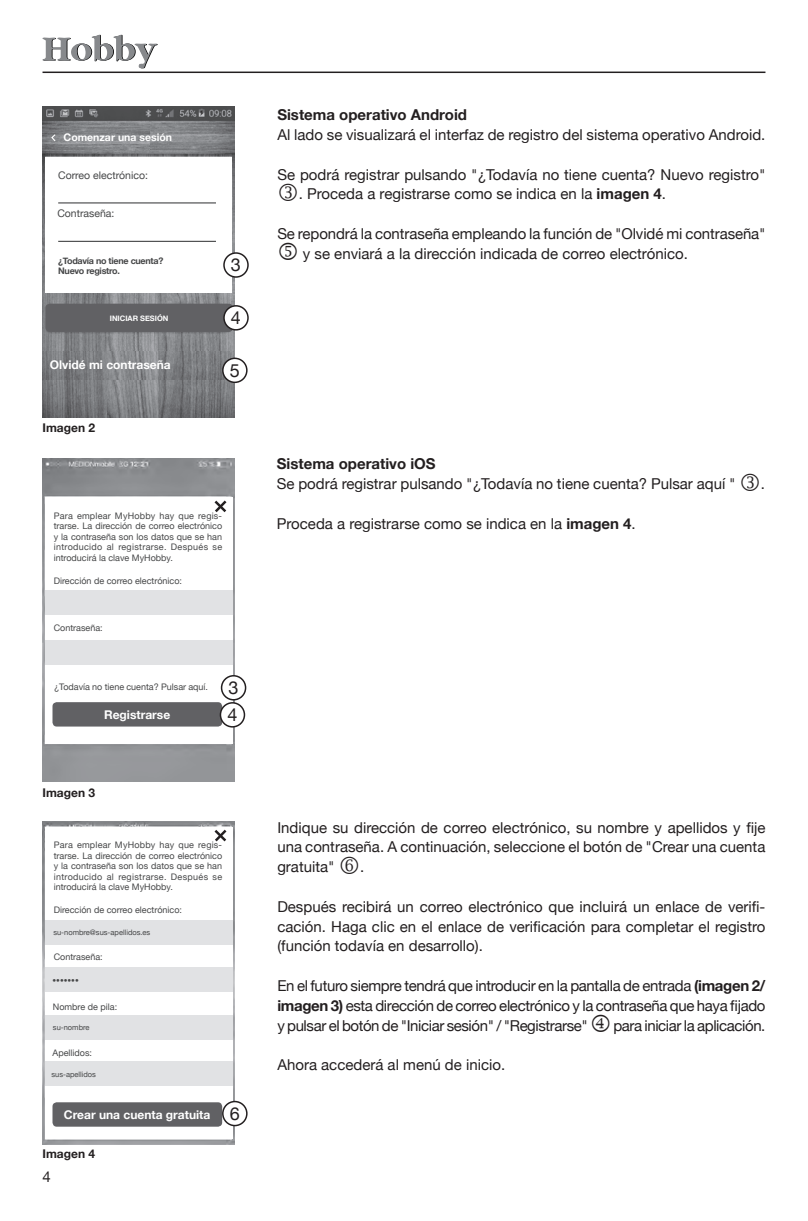
<style>
.page{position:relative;width:808px;height:1221px;background:#fff}
.page>*{position:absolute;margin:0;border:0;box-sizing:border-box;transform-origin:0 0}
.t1{font:18px "Helvetica Neue";color:#231f20}
.t2{font:15px/19.8px "Helvetica Neue";color:#231f20;text-align:justify}
.t3{font:15px "Helvetica Neue";letter-spacing:-.025em;color:#231f20}
.t4{font:700 15px "Helvetica Neue";color:#231f20}
.t5{font:700 12px "Helvetica Neue";color:#fff}
.t6{font:700 12px "Helvetica Neue";color:#231f20}
.t7{font:10.5px "Helvetica Neue";color:#464748}
.t8{font:700 10.5px "Helvetica Neue";color:#fff}
.t9{font:9px/10.5px "Helvetica Neue";color:#464748;text-align:justify}
.t10{font:700 9px/10.5px "Helvetica Neue";letter-spacing:-.03em;color:#464748}
.t11{font:7.5px "Helvetica Neue";color:#464748}
.t12{font:700 7.5px "Helvetica Neue";color:#fff}
.s1{font-weight:700}
</style>
<div class="page">
<hr style="left:43px;top:72px;width:722px;height:1px;background:#231f20">
<svg style="left:43px;top:35px;width:115px;height:33px"></svg>
<img style="left:43px;top:821px;width:192px;height:323px">
<img style="left:43px;top:458px;width:192px;height:323px">
<img style="left:43px;top:106px;width:192px;height:312px">
<div style="left:45px;top:157px;width:187px;height:135px;background:#fff"></div>
<hr style="left:58px;top:202px;width:158px;height:1px;background:#454647">
<hr style="left:58px;top:241px;width:158px;height:1px;background:#454647">
<div style="left:224px;top:253px;width:24px;height:24px;background:#fff;border-radius:50%"></div>
<div style="left:223px;top:252px;width:26px;height:26px;border:2px solid #231f20;border-radius:50%"></div>
<div style="left:45px;top:304px;width:188px;height:28px;background:#616164;border-radius:4px"></div>
<div style="left:224px;top:306px;width:24px;height:24px;background:#fff;border-radius:50%"></div>
<div style="left:223px;top:305px;width:26px;height:25px;border:2px solid #231f20;border-radius:50%"></div>
<img style="left:43px;top:351px;width:190px;height:28px">
<div style="left:223px;top:358px;width:24px;height:24px;background:#fff;border-radius:50%"></div>
<div style="left:222px;top:357px;width:26px;height:26px;border:2px solid #231f20;border-radius:50%"></div>
<img style="left:43px;top:125px;width:107px;height:26px">
<svg style="left:50px;top:133px;width:7px;height:10px"></svg>
<div style="left:45px;top:826px;width:187px;height:312px;background:#fff"></div>
<div style="left:52px;top:1102px;width:170px;height:24px;background:#616164;border-radius:4px"></div>
<svg style="left:214px;top:829px;width:13px;height:13px"></svg>
<div style="left:45px;top:919px;width:187px;height:25px;background:#e1e2e4"></div>
<div style="left:45px;top:967px;width:187px;height:24px;background:#e1e2e4"></div>
<div style="left:45px;top:1014px;width:187px;height:25px;background:#e1e2e4"></div>
<div style="left:45px;top:1061px;width:187px;height:25px;background:#e1e2e4"></div>
<div style="left:223px;top:1101px;width:24px;height:24px;background:#fff;border-radius:50%"></div>
<div style="left:222px;top:1100px;width:26px;height:26px;border:2px solid #231f20;border-radius:50%"></div>
<div style="left:45px;top:497px;width:187px;height:247px;background:#fff"></div>
<div style="left:52px;top:702px;width:170px;height:24px;background:#616164;border-radius:4px"></div>
<svg style="left:214px;top:500px;width:13px;height:13px"></svg>
<div style="left:45px;top:590px;width:187px;height:25px;background:#e1e2e4"></div>
<div style="left:45px;top:640px;width:187px;height:24px;background:#e1e2e4"></div>
<div style="left:220px;top:702px;width:24px;height:24px;background:#fff;border-radius:50%"></div>
<div style="left:220px;top:702px;width:25px;height:25px;border:2px solid #231f20;border-radius:50%"></div>
<div style="left:222px;top:675px;width:24px;height:24px;background:#fff;border-radius:50%"></div>
<div style="left:221px;top:675px;width:25px;height:25px;border:2px solid #231f20;border-radius:50%"></div>
<p class="t8" style="left:64px;top:128px;width:110px">Comenzar una sesión</p>
<p class="t7" style="left:58px;top:166px;width:91px">Correo electrónico:</p>
<p class="t7" style="left:57px;top:204px;width:59px">Contraseña:</p>
<p class="t10" style="left:58px;top:254px;width:107px">¿Todavía no tiene cuenta?<br>Nuevo registro.</p>
<p class="t1" style="left:231px;top:249px;width:12px">3</p>
<p class="t12" style="left:110px;top:311px;width:8px">Iniciar</p>
<p class="t12" style="left:140px;top:311px;width:29px">sesión</p>
<p class="t1" style="left:231px;top:302px;width:12px">4</p>
<p class="t5" style="left:50px;top:354px;width:123px">Olvidé mi contraseña</p>
<p class="t1" style="left:230px;top:355px;width:12px">5</p>
<p class="t6" style="left:43px;top:417px;width:54px">Imagen 2</p>
<p class="t9" style="left:54px;top:510px;width:170px">Para emplear MyHobby hay que regis&shy;trarse. La dirección de correo electrónico y la contraseña son los datos que se han introducido al registrarse. Después se introducirá la clave MyHobby.</p>
<p class="t9" style="left:54px;top:574px;width:130px">Dirección de correo electrónico:</p>
<p class="t9" style="left:54px;top:622px;width:51px">Contraseña:</p>
<p class="t1" style="left:229px;top:672px;width:12px">3</p>
<p class="t9" style="left:54px;top:680px;width:155px">¿Todavía no tiene cuenta? Pulsar aquí.</p>
<p class="t5" style="left:104px;top:703px;width:68px">Registrarse</p>
<p class="t1" style="left:227px;top:699px;width:12px">4</p>
<p class="t6" style="left:43px;top:781px;width:54px">Imagen 3</p>
<p class="t9" style="left:54px;top:838px;width:170px">Para emplear MyHobby hay que regis&shy;trarse. La dirección de correo electrónico y la contraseña son los datos que se han introducido al registrarse. Después se introducirá la clave MyHobby.</p>
<p class="t9" style="left:54px;top:903px;width:130px">Dirección de correo electrónico:</p>
<p class="t11" style="left:53px;top:925px;width:98px">su-nombre@sus-apellidos.es</p>
<p class="t9" style="left:54px;top:951px;width:51px">Contraseña:</p>
<p class="t11" style="left:53px;top:973px;width:28px">•••••••</p>
<p class="t9" style="left:53px;top:1000px;width:66px">Nombre de pila:</p>
<p class="t9" style="left:53px;top:1046px;width:41px">Apellidos:</p>
<p class="t11" style="left:51px;top:1067px;width:46px">sus-apellidos</p>
<p class="t11" style="left:53px;top:1021px;width:38px">su-nombre</p>
<p class="t5" style="left:64px;top:1103px;width:148px">Crear una cuenta gratuita</p>
<p class="t6" style="left:43px;top:1142px;width:54px">Imagen 4</p>
<p class="t2" style="left:43px;top:1165px;width:10px">4</p>
<p class="t1" style="left:230px;top:1097px;width:12px">6</p>
<p class="t4" style="left:277px;top:101px;width:191px">Sistema operativo Android</p>
<p class="t2" style="left:277px;top:124px;width:490px">Al lado se visualizará el interfaz de registro del sistema operativo Android.</p>
<p class="t2" style="left:277px;top:163px;width:490px">Se podrá registrar pulsando "¿Todavía no tiene cuenta? Nuevo registro"</p>
<p class="t2" style="left:277px;top:183px;width:390px">●. Proceda a registrarse como se indica en la <span class="s1">imagen 4</span>.</p>
<p class="t2" style="left:277px;top:223px;width:490px">Se repondrá la contraseña empleando la función de "Olvidé mi contraseña"</p>
<p class="t2" style="left:277px;top:242px;width:412px">■ y se enviará a la dirección indicada de correo electrónico.</p>
<p class="t2" style="left:277px;top:453px;width:490px"><span class="s1">Sistema operativo iOS<br></span>Se podrá registrar pulsando "¿Todavía no tiene cuenta? Pulsar aquí " ●.</p>
<p class="t2" style="left:277px;top:512px;width:360px">Proceda a registrarse como se indica en la <span class="s1">imagen 4</span>.</p>
<p class="t2" style="left:277px;top:816px;width:490px">Indique su dirección de correo electrónico, su nombre y apellidos y fije una contraseña. A continuación, seleccione el botón de "Crear una cuenta gratuita" □.</p>
<p class="t2" style="left:277px;top:895px;width:490px">Después recibirá un correo electrónico que incluirá un enlace de verifi&shy;cación. Haga clic en el enlace de verificación para completar el registro (función todavía en desarrollo).</p>
<p class="t2" style="left:277px;top:974px;width:490px">En el futuro siempre tendrá que introducir en la pantalla de entrada <span class="s1">(imagen 2/ imagen 3)</span> esta dirección de correo electrónico y la contraseña que haya fijado y pulsar el botón de "Iniciar sesión" / "Registrarse"</p>
<p class="t3" style="left:613px;top:1012px;width:154px">para iniciar la aplicación.</p>
<p class="t2" style="left:277px;top:1053px;width:229px">Ahora accederá al menú de inicio.</p>
</div>
